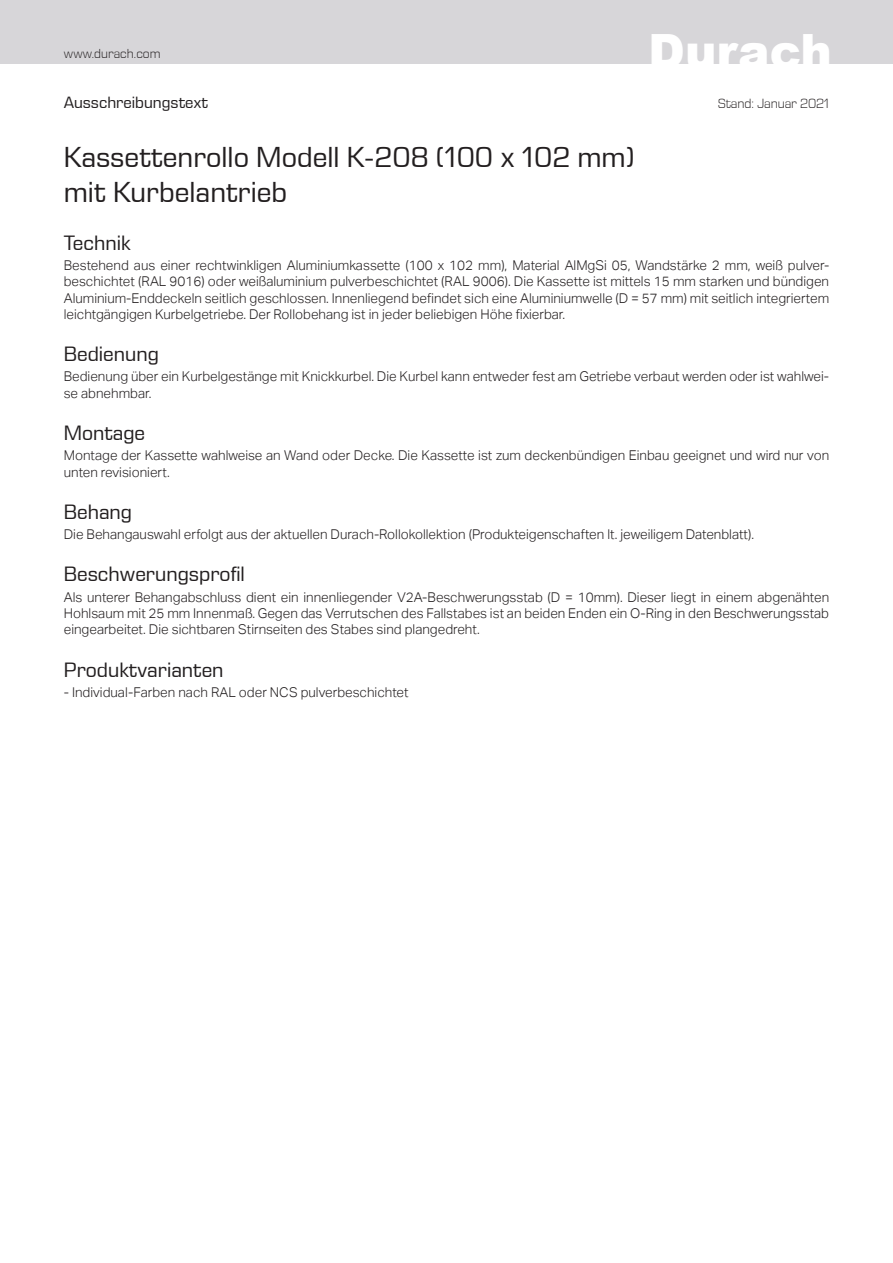
<style>
.page{position:relative;width:893px;height:1263px;background:#fff}
.page>*{position:absolute;margin:0;border:0;box-sizing:border-box;transform-origin:0 0}
.t1{font:900 47.25px "Arial";color:#fff}
.t2{font:29.25px/35.1px "Eurostile Next W1 G";color:#231f20}
.t3{font:21px "Eurostile Next W1 G";color:#231f20}
.t4{font:16.5px "Eurostile Next W1 G";color:#231f20}
.t5{font:300 13.5px/16.2px "Aktiv Grotesk";color:#231f20;text-align:justify}
.t6{font:300 13.5px "Eurostile Next W1 G";letter-spacing:-.005em;color:#231f20}
.t7{font:300 13.2px "Eurostile Next W1 G";letter-spacing:.005em;color:#231f20}
</style>
<div class="page">
<div style="left:0;top:0;width:893px;height:64px;background:#d7d6d9"></div>
<p class="t7" style="left:64px;top:46px;width:98px">www.durach.com</p>
<p class="t4" style="left:64px;top:92px;width:146px">Ausschreibungstext</p>
<h2 class="t2" style="left:64px;top:138px;width:572px">Kassettenrollo Modell K-208 (100 x 102 mm) mit Kurbelantrieb</h2>
<h1 class="t1" style="left:648px;top:16px;width:185px">Durach</h1>
<p class="t6" style="left:718px;top:95px;width:113px">Stand: Januar 2021</p>
<h3 class="t3" style="left:64px;top:230px;width:69px">Technik</h3>
<p class="t5" style="left:64px;top:257px;width:767px">Bestehend aus einer rechtwinkligen Aluminiumkassette (100 x 102 mm), Material AlMgSi 05, Wandstärke 2 mm, weiß pulver&shy;beschichtet (RAL 9016) oder weißaluminium pulverbeschichtet (RAL 9006). Die Kassette ist mittels 15 mm starken und bündigen Aluminium-Enddeckeln seitlich geschlossen. Innenliegend befindet sich eine Aluminiumwelle (D = 57 mm) mit seitlich integriertem leichtgängigen Kurbelgetriebe. Der Rollobehang ist in jeder beliebigen Höhe fixierbar.</p>
<h3 class="t3" style="left:64px;top:341px;width:97px">Bedienung</h3>
<p class="t5" style="left:64px;top:369px;width:767px">Bedienung über ein Kurbelgestänge mit Knickkurbel. Die Kurbel kann entweder fest am Getriebe verbaut werden oder ist wahlwei&shy;se abnehmbar.</p>
<h3 class="t3" style="left:64px;top:420px;width:83px">Montage</h3>
<p class="t5" style="left:64px;top:448px;width:767px">Montage der Kassette wahlweise an Wand oder Decke. Die Kassette ist zum deckenbündigen Einbau geeignet und wird nur von unten revisioniert.</p>
<h3 class="t3" style="left:64px;top:498px;width:70px">Behang</h3>
<p class="t5" style="left:64px;top:526px;width:692px">Die Behangauswahl erfolgt aus der aktuellen Durach-Rollokollektion (Produkteigenschaften lt. jeweiligem Datenblatt).</p>
<h3 class="t3" style="left:64px;top:561px;width:183px">Beschwerungsprofil</h3>
<p class="t5" style="left:64px;top:589px;width:767px">Als unterer Behangabschluss dient ein innenliegender V2A-Beschwerungsstab (D = 10mm). Dieser liegt in einem abgenähten Hohlsaum mit 25 mm Innenmaß. Gegen das Verrutschen des Fallstabes ist an beiden Enden ein O-Ring in den Beschwerungsstab eingearbeitet. Die sichtbaren Stirnseiten des Stabes sind plangedreht.</p>
<h3 class="t3" style="left:64px;top:656px;width:161px">Produktvarianten</h3>
<p class="t5" style="left:64px;top:684px;width:346px">- Individual-Farben nach RAL oder NCS pulverbeschichtet</p>
</div>
